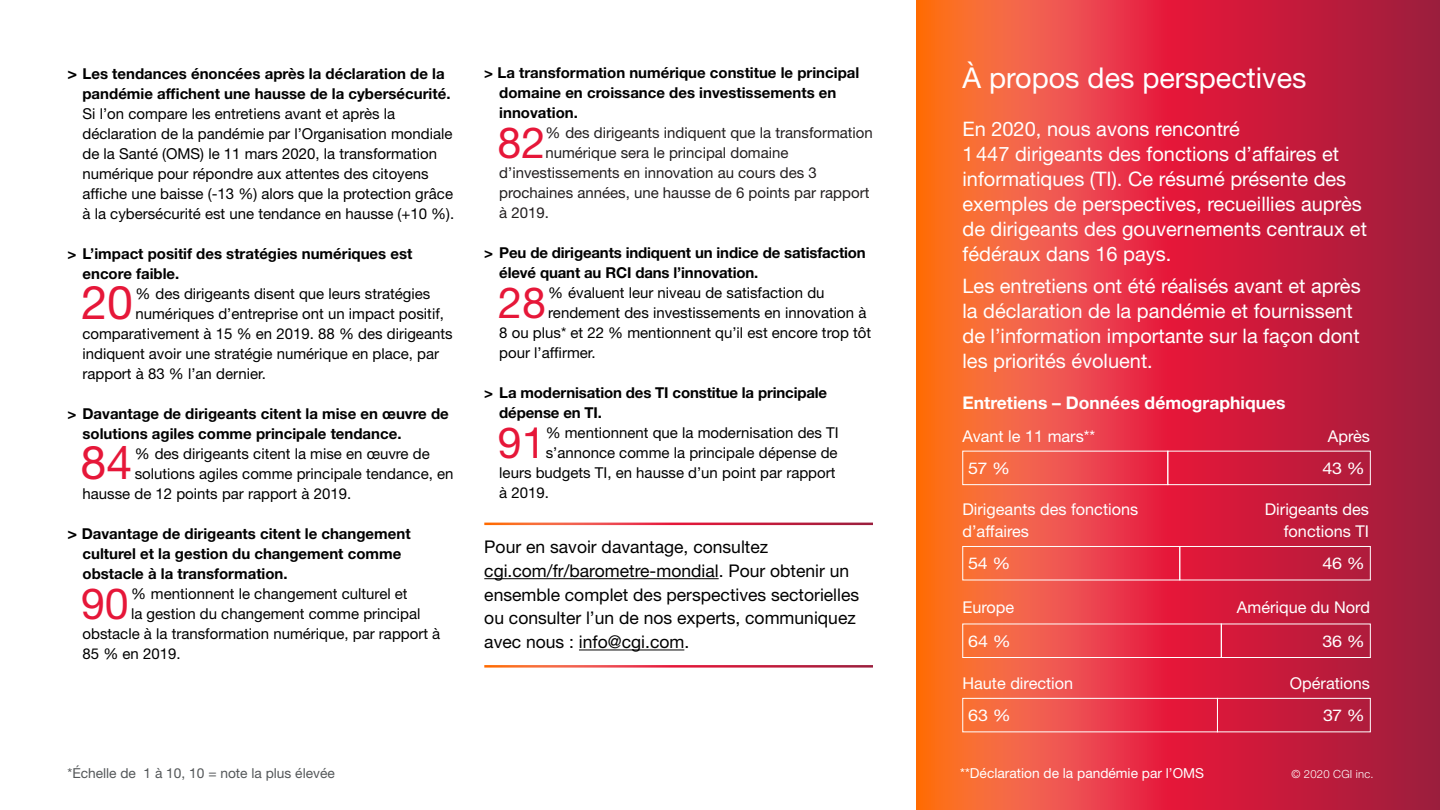
<style>
.page{position:relative;width:1440px;height:810px;background:#fff}
.page>*{position:absolute;margin:0;border:0;box-sizing:border-box;transform-origin:0 0}
.t1{font:46.62px "Helvetica Neue LT Pro";color:#e61739}
.t2{font:43px "Helvetica Neue LT Pro";color:#e61739}
.t3{font:28.75px "Helvetica Neue LT Pro";color:#fff}
.t4{font:20px/25px "Helvetica Neue LT Pro";color:#fff}
.t5{font:17.5px/23.8px "Helvetica Neue LT Pro";color:#000}
.t6{font:700 17.5px "Helvetica Neue LT Pro";color:#fff}
.t7{font:16.25px/22.5px "Helvetica Neue LT Pro";color:#fff}
.t8{font:16.25px "Helvetica Neue LT Pro";color:#fff;scale:1.11 1}
.t9{font:15px/20px "Helvetica Neue LT Pro";color:#000}
.t10{font:700 15px/20px "Helvetica Neue LT Pro";color:#000}
.t11{font:15px "Helvetica Neue LT Pro";color:#231f20}
.t12{font:13.75px "Helvetica Neue LT Pro";color:#545759}
.t13{font:13.75px "Helvetica Neue LT Pro";color:#fff}
.t14{font:300 11.25px "Helvetica Neue LT Std";letter-spacing:.02em;color:#fff}
.s1{font-size:16.25px}
</style>
<div class="page">
<svg style="left:916px;top:0;width:524px;height:810px;background:#d8363c"></svg>
<hr style="left:484px;top:578px;width:235px;height:1px;background:#000">
<hr style="left:579px;top:650px;width:105px;height:1px;background:#000">
<div style="left:1167px;top:451px;width:204px;height:34px;border:1px solid #fff"></div>
<div style="left:963px;top:451px;width:205px;height:34px;border:1px solid #fff"></div>
<div style="left:1180px;top:546px;width:191px;height:34px;border:1px solid #fff"></div>
<div style="left:962px;top:546px;width:218px;height:34px;border:1px solid #fff"></div>
<div style="left:1221px;top:624px;width:150px;height:34px;border:1px solid #fff"></div>
<div style="left:963px;top:624px;width:259px;height:34px;border:1px solid #fff"></div>
<div style="left:1217px;top:698px;width:154px;height:34px;border:1px solid #fff"></div>
<div style="left:963px;top:698px;width:255px;height:34px;border:1px solid #fff"></div>
<p class="t10" style="left:82px;top:63px;width:370px;text-indent:-15px"><span class="s1">&gt;</span> Les tendances énoncées après la déclaration de la pandémie affichent une hausse de la cybersécurité.</p>
<p class="t9" style="left:82px;top:103px;width:373px">Si l’on compare les entretiens avant et après la déclaration de la pandémie par l’Organisation mondiale de la Santé (OMS) le 11 mars 2020, la transformation numérique pour répondre aux attentes des citoyens affiche une baisse (-13 %) alors que la protection grâce à la cybersécurité est une tendance en hausse (+10 %).</p>
<p class="t10" style="left:82px;top:243px;width:331px;text-indent:-15px">&gt; L’impact positif des stratégies numériques est encore faible.</p>
<h1 class="t1" style="left:81px;top:274px;width:53px">20</h1>
<p class="t9" style="left:136px;top:283px;width:296px">% des dirigeants disent que leurs stratégies</p>
<p class="t9" style="left:136px;top:303px;width:310px">numériques d’entreprise ont un impact positif,</p>
<p class="t9" style="left:82px;top:323px;width:372px">comparativement à 15 % en 2019. 88 % des dirigeants</p>
<p class="t9" style="left:82px;top:343px;width:358px">indiquent avoir une stratégie numérique en place, par</p>
<p class="t9" style="left:82px;top:363px;width:185px">rapport à 83 % l’an dernier.</p>
<p class="t10" style="left:82px;top:403px;width:368px;text-indent:-15px">&gt; Davantage de dirigeants citent la mise en œuvre de solutions agiles comme principale tendance.</p>
<h1 class="t1" style="left:81px;top:434px;width:53px">84</h1>
<p class="t9" style="left:135px;top:443px;width:297px">% des dirigeants citent la mise en œuvre de</p>
<p class="t9" style="left:135px;top:463px;width:320px">solutions agiles comme principale tendance, en</p>
<p class="t9" style="left:83px;top:483px;width:270px">hausse de 12 points par rapport à 2019.</p>
<p class="t10" style="left:83px;top:523px;width:330px;text-indent:-15px"><span class="s1">&gt;</span> Davantage de dirigeants citent le changement culturel et la gestion du changement comme obstacle à la transformation.</p>
<h2 class="t2" style="left:81px;top:577px;width:49px">90</h2>
<p class="t9" style="left:131px;top:583px;width:278px">% mentionnent le changement culturel et</p>
<p class="t9" style="left:131px;top:603px;width:291px">la gestion du changement comme principal</p>
<p class="t9" style="left:83px;top:623px;width:359px">obstacle à la transformation numérique, par rapport à</p>
<p class="t9" style="left:83px;top:643px;width:100px">85 % en 2019.</p>
<p class="t10" style="left:499px;top:62px;width:361px;text-indent:-15px">&gt; La transformation numérique constitue le principal domaine en croissance des investissements en innovation.</p>
<h2 class="t2" style="left:498px;top:116px;width:49px">82</h2>
<p class="t11" style="left:545px;top:124px;width:329px">% des dirigeants indiquent que la transformation</p>
<p class="t11" style="left:545px;top:144px;width:245px">numérique sera le principal domaine</p>
<p class="t11" style="left:499px;top:164px;width:319px">d’investissements en innovation au cours des 3</p>
<p class="t11" style="left:499px;top:184px;width:372px">prochaines années, une hausse de 6 points par rapport</p>
<p class="t11" style="left:499px;top:204px;width:51px">à 2019.</p>
<p class="t10" style="left:499px;top:242px;width:368px;text-indent:-15px">&gt; Peu de dirigeants indiquent un indice de satisfaction élevé quant au RCI dans l’innovation.</p>
<h2 class="t2" style="left:498px;top:276px;width:49px">28</h2>
<p class="t9" style="left:548px;top:283px;width:278px">% évaluent leur niveau de satisfaction du</p>
<p class="t9" style="left:548px;top:303px;width:320px">rendement des investissements en innovation à</p>
<p class="t9" style="left:499px;top:323px;width:373px">8 ou plus* et 22 % mentionnent qu’il est encore trop tôt</p>
<p class="t9" style="left:499px;top:343px;width:98px">pour l’affirmer.</p>
<p class="t10" style="left:499px;top:382px;width:329px;text-indent:-15px">&gt; La modernisation des TI constitue la principale dépense en TI.</p>
<h2 class="t2" style="left:498px;top:416px;width:49px">91</h2>
<p class="t9" style="left:546px;top:423px;width:295px">% mentionnent que la modernisation des TI</p>
<p class="t9" style="left:546px;top:443px;width:294px">s’annonce comme la principale dépense de</p>
<p class="t9" style="left:499px;top:463px;width:338px">leurs budgets TI, en hausse d’un point par rapport</p>
<p class="t9" style="left:499px;top:483px;width:51px">à 2019.</p>
<p class="t5" style="left:484px;top:535px;width:376px">Pour en savoir davantage, consultez cgi.com/fr/barometre-mondial. Pour obtenir un ensemble complet des perspectives sectorielles ou consulter l’un de nos experts, communiquez avec nous : info@cgi.com.</p>
<h3 class="t3" style="left:962px;top:60px;width:345px">À propos des perspectives</h3>
<h3 class="t4" style="left:962px;top:115px;width:406px">En 2020, nous avons rencontré<br>1447 dirigeants des fonctions d’affaires et informatiques (TI). Ce résumé présente des exemples de perspectives, recueillies auprès de dirigeants des gouvernements centraux et fédéraux dans 16 pays.</h3>
<h3 class="t4" style="left:962px;top:273px;width:400px">Les entretiens ont été réalisés avant et après la déclaration de la pandémie et fournissent de l’information importante sur la façon dont les priorités évoluent.</h3>
<p class="t6" style="left:962px;top:392px;width:325px">Entretiens – Données démographiques</p>
<p class="t7" style="left:962px;top:425px;width:134px">Avant le 11 mars**</p>
<p class="t7" style="left:1328px;top:425px;width:44px">Après</p>
<p class="t8" style="left:968px;top:458px;width:39px">57 %</p>
<p class="t8" style="left:1322px;top:458px;width:40px">43 %</p>
<p class="t7" style="left:962px;top:497px;width:177px">Dirigeants des fonctions d’affaires</p>
<p class="t7" style="left:1265px;top:497px;width:106px;text-align:right">Dirigeants des fonctions TI</p>
<p class="t8" style="left:968px;top:553px;width:40px">54 %</p>
<p class="t8" style="left:1323px;top:553px;width:40px">46 %</p>
<p class="t7" style="left:962px;top:596px;width:53px">Europe</p>
<p class="t7" style="left:1237px;top:596px;width:135px">Amérique du Nord</p>
<p class="t8" style="left:968px;top:631px;width:40px">64 %</p>
<p class="t8" style="left:1323px;top:631px;width:40px">36 %</p>
<p class="t7" style="left:962px;top:672px;width:112px">Haute direction</p>
<p class="t7" style="left:1290px;top:672px;width:82px">Opérations</p>
<p class="t8" style="left:968px;top:705px;width:40px">63 %</p>
<p class="t8" style="left:1323px;top:705px;width:39px">37 %</p>
<p class="t12" style="left:68px;top:764px;width:269px">*Échelle de 1 à 10, 10 = note la plus élevée</p>
<p class="t13" style="left:960px;top:764px;width:245px">**Déclaration de la pandémie par l’OMS</p>
<p class="t14" style="left:1291px;top:767px;width:84px">© 2020 CGI inc.</p>
</div>
